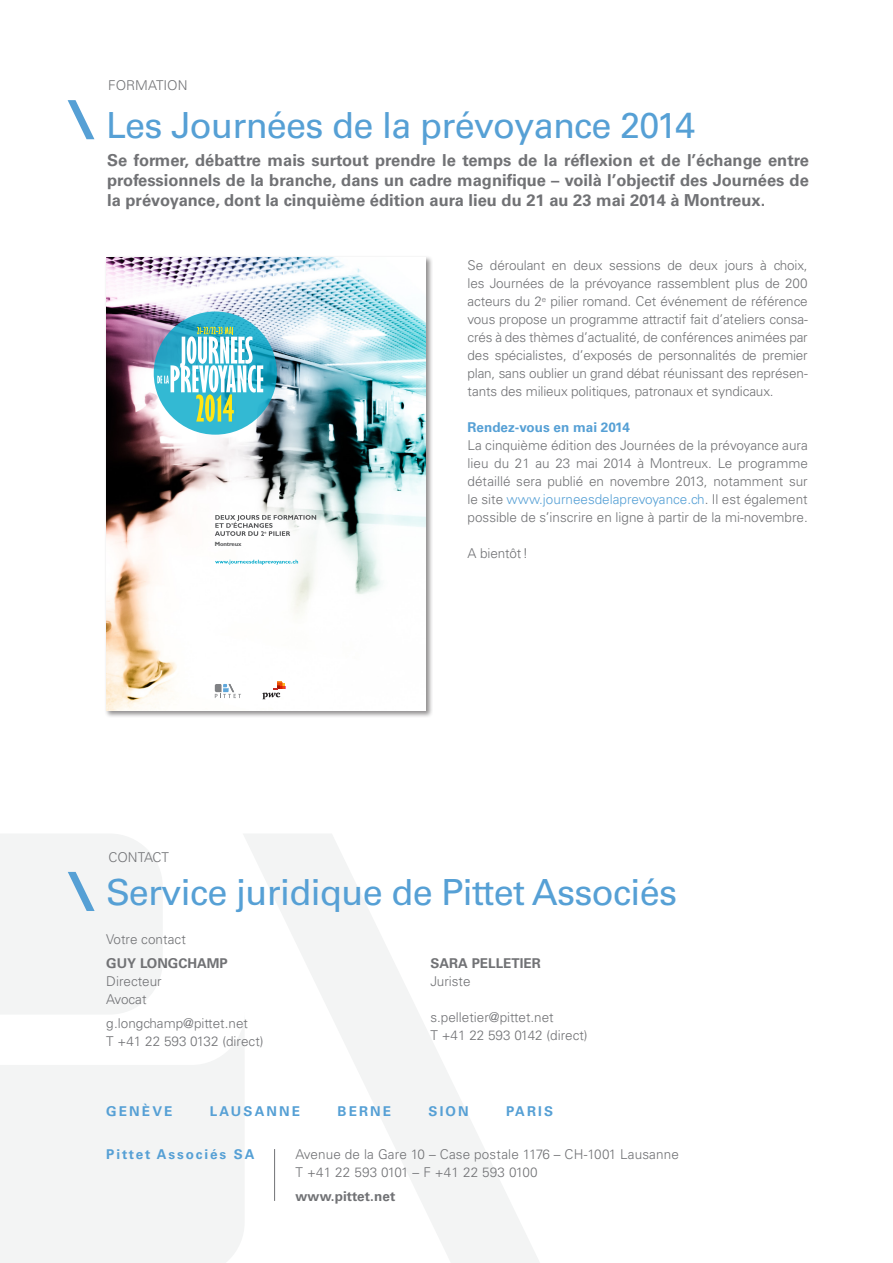
<style>
.page{position:relative;width:893px;height:1263px;background:#fff}
.page>*{position:absolute;margin:0;border:0;box-sizing:border-box;transform-origin:0 0}
.t1{font:36px "Univers";letter-spacing:-.02em;color:#56a0d5}
.t2{font:700 16.5px/19.8px "Univers";color:#717275;text-align:justify}
.t3{font:300 13.5px/18px "Univers";color:#717275}
.t4{font:700 13.5px "Univers";letter-spacing:.14em;color:#56a0d5}
.t5{font:700 13.5px "Univers";letter-spacing:.01em;color:#717275}
.t6{font:700 13.5px "Univers";color:#56a0d5}
.t7{font:700 6.15px "Gill Sans";letter-spacing:-.03em;color:#57585a}
.s1{color:#56a0d5}
</style>
<div class="page">
<svg style="left:0;top:1028px;width:243px;height:235px;fill:#f3f4f4"></svg>
<svg style="left:243px;top:834px;width:297px;height:429px"></svg>
<div style="left:104px;top:256px;width:329px;height:462px;background:#231f20;opacity:.5"></div>
<img style="left:106px;top:257px;width:319px;height:453px">
<svg style="left:215px;top:560px;width:83px;height:5px"></svg>
<svg style="left:215px;top:515px;width:101px;height:21px"></svg>
<svg style="left:154px;top:311px;width:123px;height:124px;background:#2daeca"></svg>
<svg style="left:157px;top:327px;width:106px;height:95px"></svg>
<svg style="left:262px;top:681px;width:24px;height:18px"></svg>
<svg style="left:215px;top:684px;width:26px;height:14px"></svg>
<svg style="left:68px;top:100px;width:26px;height:39px"></svg>
<div style="left:0;top:834px;width:162px;height:180px;background:#f3f4f4"></div>
<hr style="left:274px;top:1149px;width:1px;height:52px;background:#717275">
<p class="t3" style="left:108px;top:76px;width:10px">for</p>
<p class="t3" style="left:135px;top:76px;width:22px">mation</p>
<h1 class="t1" style="left:106px;top:103px;width:590px">Les Journées de la prévoyance 2014</h1>
<p class="t2" style="left:107px;top:150px;width:703px">Se former, débattre mais surtout prendre le temps de la réflexion et de l’échange entre professionnels de la branche, dans un cadre magnifique – voilà l’objectif des Journées de la prévoyance, dont la cinquième édition aura lieu du 21 au 23 mai 2014 à Montreux.</p>
<p class="t7" style="left:215px;top:540px;width:28px">Montreux</p>
<p class="t3" style="left:108px;top:848px;width:10px">contact</p>
<p class="t3" style="left:468px;top:256px;width:342px;text-align:justify">Se déroulant en deux sessions de deux jours à choix, les Journées de la prévoyance rassemblent plus de 200 acteurs du 2<sup>e</sup> pilier romand. Cet événement de référence vous propose un programme attractif fait d’ateliers consa&shy;crés à des thèmes d’actualité, de conférences animées par des spécialistes, d’exposés de personnalités de premier plan, sans oublier un grand débat réunissant des représen&shy;tants des milieux politiques, patronaux et syndicaux.</p>
<p class="t6" style="left:468px;top:419px;width:164px">Rendez-vous en mai 2014</p>
<p class="t3" style="left:468px;top:436px;width:342px;text-align:justify">La cinquième édition des Journées de la prévoyance aura lieu du 21 au 23 mai 2014 à Montreux. Le programme détaillé sera publié en novembre 2013, notamment sur le site <span class="s1">www.journeesdelaprevoyance.ch</span>. Il est également possible de s’inscrire en ligne à partir de la mi-novembre.</p>
<p class="t3" style="left:468px;top:544px;width:62px">A bientôt!</p>
<h1 class="t1" style="left:106px;top:871px;width:572px">Service juridique de Pittet Associés</h1>
<p class="t3" style="left:106px;top:930px;width:81px">Votre contact</p>
<p class="t5" style="left:106px;top:955px;width:44px">guy lon</p>
<p class="t5" style="left:168px;top:955px;width:41px">gchamp</p>
<p class="t3" style="left:106px;top:972px;width:57px">Directeur<br>Avocat</p>
<p class="t3" style="left:106px;top:1014px;width:159px">g.longchamp@pittet.net<br>T +41 22 593 0132 (direct)</p>
<p class="t5" style="left:430px;top:955px;width:20px">Sara</p>
<p class="t5" style="left:472px;top:955px;width:17px">Pellet</p>
<p class="t5" style="left:520px;top:955px;width:13px">ier</p>
<p class="t3" style="left:430px;top:972px;width:42px">Juriste</p>
<p class="t3" style="left:430px;top:1008px;width:159px">s.pelletier@pittet.net<br>T +41 22 593 0142 (direct)</p>
<p class="t4" style="left:106px;top:1103px;width:66px">gen ève</p>
<p class="t4" style="left:210px;top:1103px;width:13px">lausanne</p>
<p class="t4" style="left:338px;top:1103px;width:12px">berne</p>
<p class="t4" style="left:429px;top:1103px;width:29px">sion</p>
<p class="t4" style="left:506px;top:1103px;width:11px">par</p>
<p class="t4" style="left:538px;top:1103px;width:14px">is</p>
<p class="t4" style="left:106px;top:1146px;width:150px">Pittet Associés SA</p>
<p class="t3" style="left:295px;top:1145px;width:385px">Avenue de la Gare 10 – Case postale 1176 – CH-1001 Lausanne<br>T +41 22 593 0101 – F +41 22 593 0100</p>
<p class="t5" style="left:295px;top:1188px;width:101px">www.pittet.net</p>
</div>
